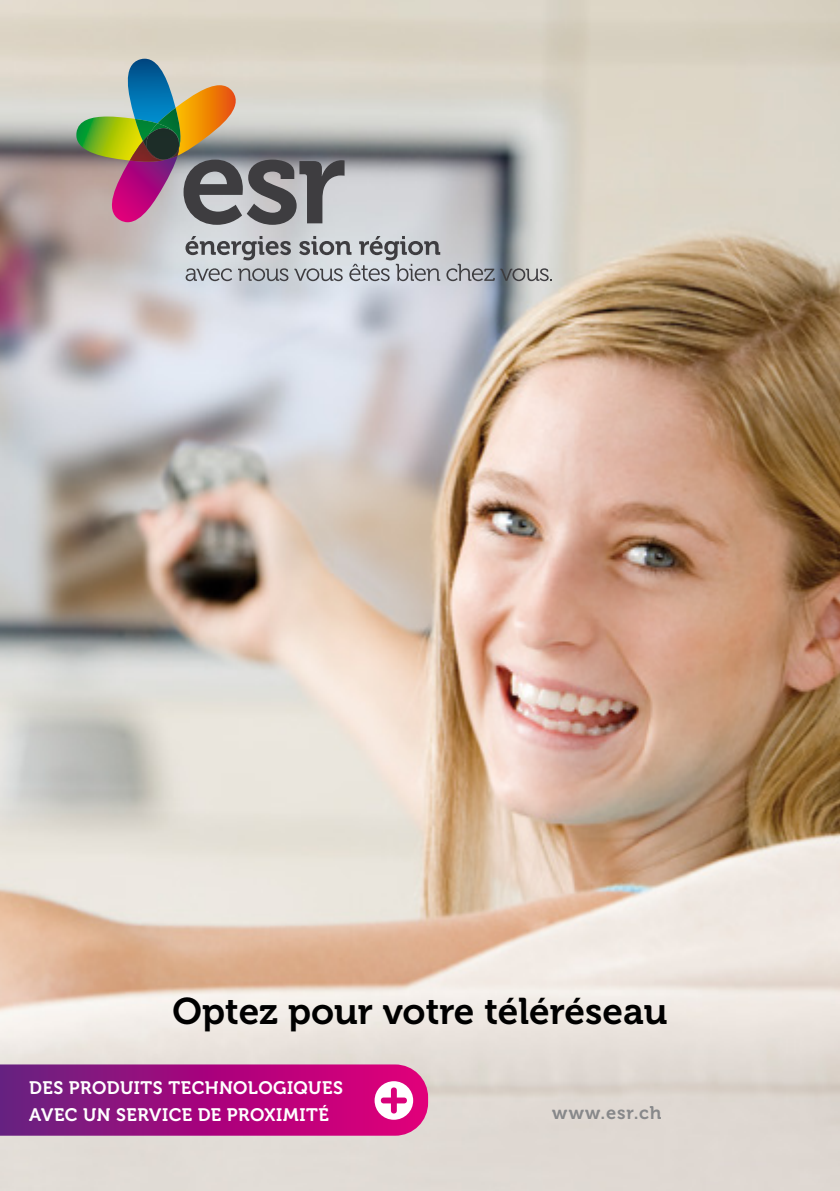
<style>
.page{position:relative;width:840px;height:1191px;background:#fff}
.page>*{position:absolute;margin:0;border:0;box-sizing:border-box;transform-origin:0 0}
.t1{font:37px "Museo 700";color:#000}
.t2{font:18.2px "Museo 700";letter-spacing:.05em;color:#87888a}
.t3{font:18px/27px "Museo 700";letter-spacing:.025em;color:#fff}
</style>
<div class="page">
<img style="left:0;top:0;width:839px;height:1191px">
<svg style="left:185px;top:236px;width:255px;height:45px;background:#aeb1b5"></svg>
<svg style="left:446px;top:264px;width:48px;height:17px"></svg>
<svg style="left:500px;top:268px;width:52px;height:13px"></svg>
<svg style="left:76px;top:59px;width:268px;height:166px;background:#a49b92"></svg>
<img style="left:143px;top:135px;width:2px;height:25px">
<img style="left:145px;top:128px;width:34px;height:32px">
<svg style="left:0;top:1064px;width:428px;height:71px;background:#a81682"></svg>
<h1 class="t1" style="left:172px;top:990px;width:496px">Optez pour votre téléréseau</h1>
<p class="t3" style="left:29px;top:1074px;width:315px">DES PRODUITS TECHNOLOGIQUES<br>AVEC UN SERVICE DE PROXIMITÉ</p>
<p class="t2" style="left:552px;top:1102px;width:111px">www.esr.ch</p>
</div>
